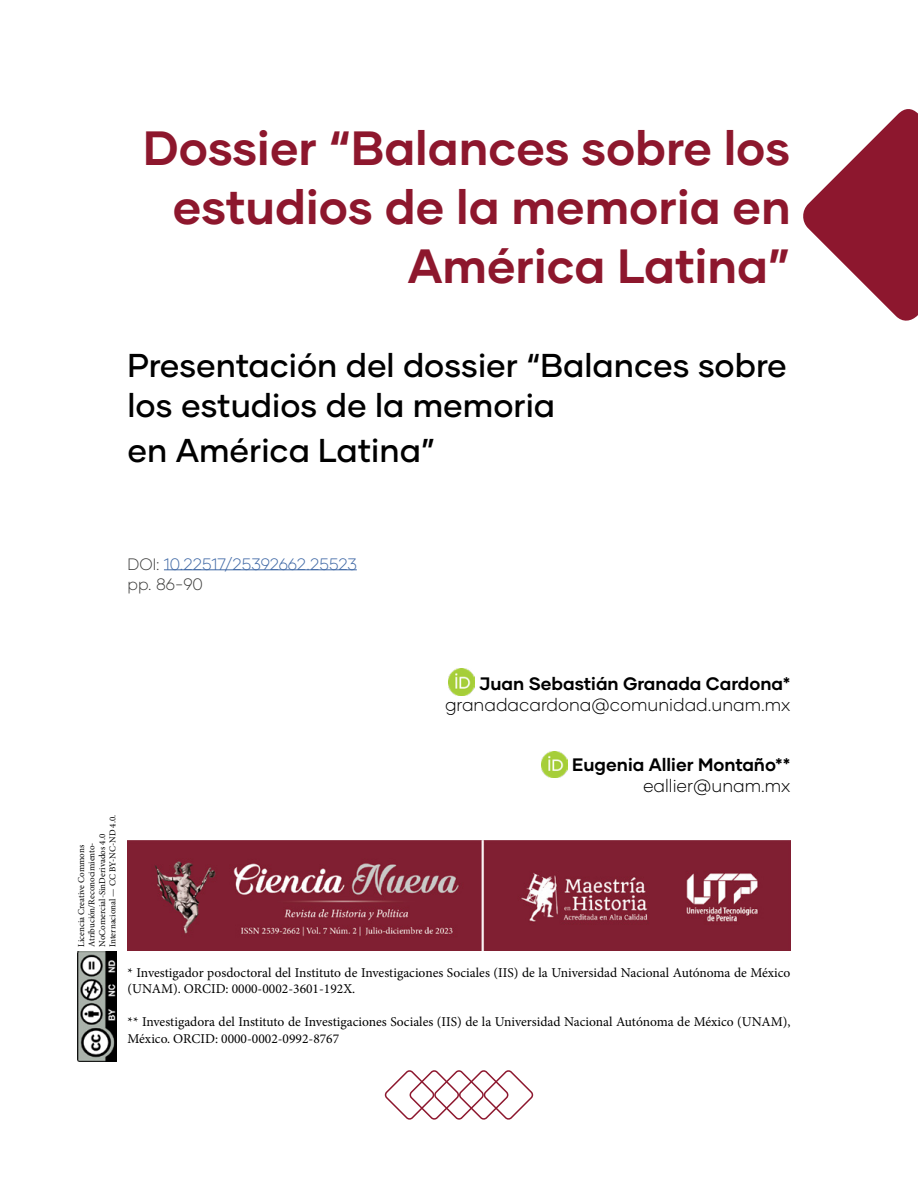
<style>
.page{position:relative;width:918px;height:1188px;background:#fff}
.page>*{position:absolute;margin:0;border:0;box-sizing:border-box;transform-origin:0 0}
.t1{font:700 48px/58.5px "Gilmer";color:#8d172d;text-align:right}
.t2{font:500 33px/39.6px "Gilmer";color:#000}
.t3{font:700 18px "Gilmer";color:#000}
.t4{font:300 18px "Gilmer";color:#000}
.t5{font:300 16.5px "Gilmer";color:#3f68a5}
.t6{font:300 16.5px "Gilmer";color:#3c3c3b}
.t7{font:13.5px/16.5px "Minion Pro";color:#000}
.t8{font:9px/10.5px "Minion Pro";color:#000}
.s1{color:#3c3c3b}
</style>
<div class="page">
<img style="left:128px;top:841px;width:662px;height:110px">
<svg style="left:803px;top:109px;width:115px;height:212px"></svg>
<svg style="left:384px;top:1070px;width:150px;height:50px"></svg>
<img style="left:78px;top:952px;width:38px;height:110px">
<hr style="left:164px;top:570px;width:193px;height:1px;background:#3f68a5">
<img style="left:542px;top:752px;width:26px;height:26px">
<img style="left:449px;top:669px;width:26px;height:26px">
<h1 class="t1" style="left:143px;top:119px;width:649px">Dossier “Balances sobre los estudios de la memoria en<br>América Latina”</h1>
<h2 class="t2" style="left:128px;top:346px;width:661px">Presentación del dossier “Balances sobre los estudios de la memoria</h2>
<h2 class="t2" style="left:128px;top:430px;width:309px">en América Latina”</h2>
<p class="t5" style="left:128px;top:554px;width:231px"><span class="s1">DOI:</span> 10.22517/25392662.25523</p>
<p class="t6" style="left:128px;top:574px;width:77px">pp. 86-90</p>
<h3 class="t3" style="left:479px;top:673px;width:313px">Juan Sebastián Granada Cardona*</h3>
<h3 class="t4" style="left:445px;top:694px;width:347px">granadacardona@comunidad.unam.mx</h3>
<p class="t8" style="left:76px;top:947px;width:134px;rotate:-90deg">Licencia Creative Commons<br>Atribución/Reconocimiento-<br>NoComercial-SinDerivados 4.0<br>Internacional — CC BY-NC-ND 4.0.</p>
<h3 class="t3" style="left:572px;top:754px;width:220px">Eugenia Allier Montaño**</h3>
<h3 class="t4" style="left:643px;top:775px;width:149px">eallier@unam.mx</h3>
<p class="t7" style="left:128px;top:964px;width:664px">* Investigador posdoctoral del Instituto de Investigaciones Sociales (IIS) de la Universidad Nacional Autónoma de México (UNAM). ORCID: 0000-0002-3601-192X.</p>
<p class="t7" style="left:128px;top:1014px;width:664px">** Investigadora del Instituto de Investigaciones Sociales (IIS) de la Universidad Nacional Autónoma de México (UNAM),<br>México. ORCID: 0000-0002-0992-8767</p>
</div>
